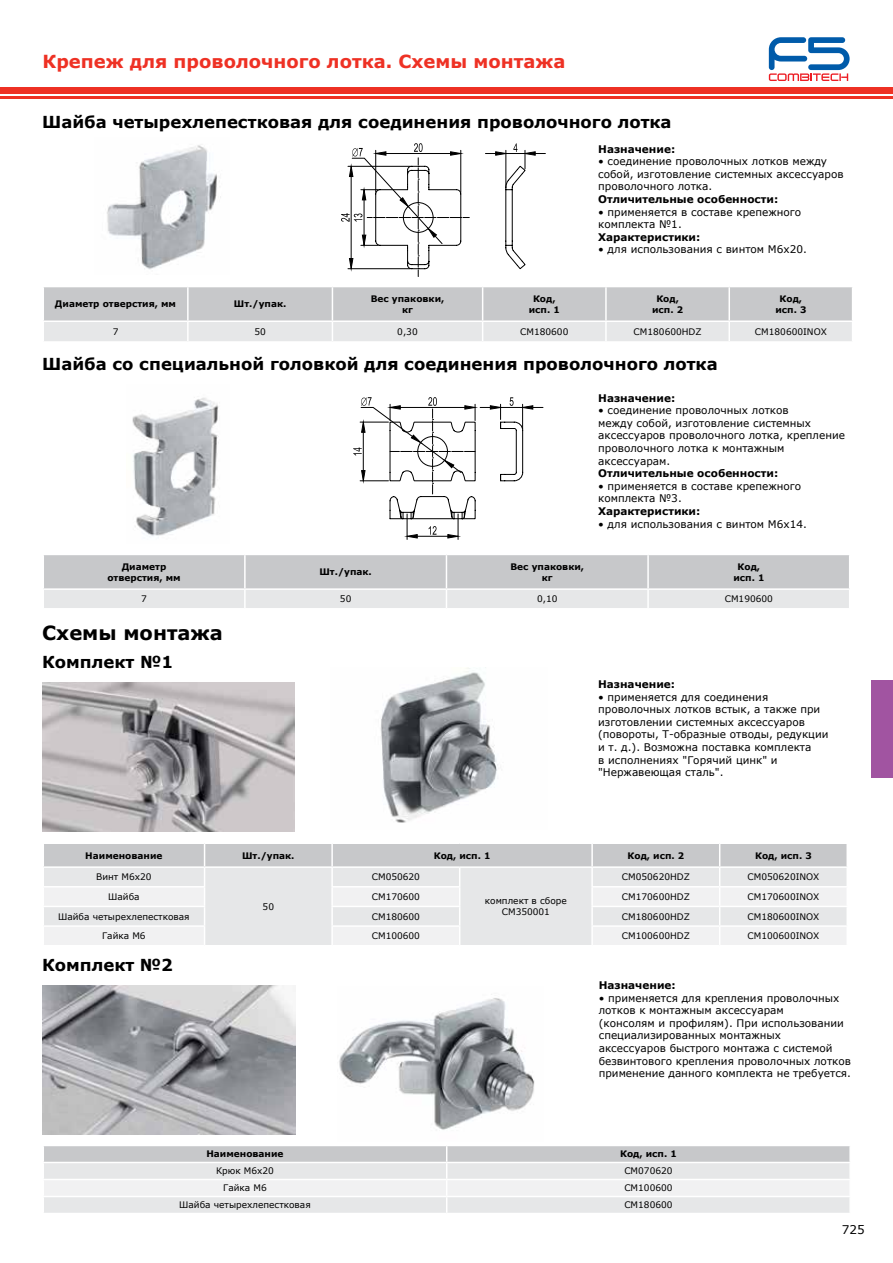
<style>
.page{position:relative;width:893px;height:1263px;background:#fff}
.page>*{position:absolute;margin:0;border:0;box-sizing:border-box;transform-origin:0 0}
.t1{font:700 19.5px "Verdana";color:#000}
.t2{font:700 18px "Verdana";color:#ee3124}
.t3{font:700 16.5px "Verdana";color:#000}
.t4{font:12px "Verdana";color:#000}
.t5{font:10.5px/12.6px "Verdana";color:#000}
.t6{font:700 10.5px "Verdana";color:#000}
.t7{font:9px/10.8px "Verdana";color:#000;text-align:center}
.t8{font:700 9px/10.8px "Verdana";color:#000;text-align:center}
</style>
<div class="page">
<div style="left:0;top:87px;width:893px;height:6px;background:#ee3124"></div>
<hr style="left:0;top:96px;width:893px;height:3px;background:#ee3124">
<svg style="left:769px;top:37px;width:81px;height:44px"></svg>
<div style="left:872px;top:680px;width:21px;height:98px;background:#a154a1"></div>
<svg style="left:43px;top:287px;width:809px;height:54px;background:#d4d5d6"></svg>
<svg style="left:44px;top:555px;width:805px;height:53px;background:#d3d4d6"></svg>
<svg style="left:485px;top:143px;width:60px;height:127px"></svg>
<svg style="left:341px;top:143px;width:128px;height:134px"></svg>
<svg style="left:353px;top:397px;width:190px;height:142px"></svg>
<svg style="left:43px;top:843px;width:804px;height:102px"></svg>
<img style="left:43px;top:683px;width:252px;height:148px">
<svg style="left:44px;top:1146px;width:806px;height:67px"></svg>
<img style="left:43px;top:985px;width:253px;height:149px">
<img style="left:107px;top:145px;width:114px;height:125px">
<img style="left:132px;top:397px;width:87px;height:139px">
<img style="left:339px;top:994px;width:196px;height:136px">
<img style="left:380px;top:667px;width:118px;height:156px">
<h2 class="t2" style="left:43px;top:49px;width:524px">Крепеж для проволочного лотка. Схемы монтажа</h2>
<h3 class="t3" style="left:42px;top:110px;width:631px">Шайба четырехлепестковая для соединения проволочного лотка</h3>
<p class="t6" style="left:598px;top:141px;width:79px">Назначение:</p>
<p class="t5" style="left:598px;top:155px;width:247px">• соединение проволочных лотков между собой, изготовление системных аксессуаров проволочного лотка.</p>
<p class="t6" style="left:598px;top:192px;width:182px">Отличительные особенности:</p>
<p class="t5" style="left:598px;top:205px;width:204px">• применяется в составе крепежного комплекта №1.</p>
<p class="t6" style="left:598px;top:230px;width:104px">Характеристики:</p>
<p class="t5" style="left:598px;top:243px;width:210px">• для использования с винтом М6х20.</p>
<p class="t8" style="left:55px;top:298px;width:123px">Диаметр отверстия, мм</p>
<p class="t8" style="left:234px;top:298px;width:54px">Шт./упак.</p>
<p class="t8" style="left:371px;top:293px;width:75px">Вес упаковки, кг</p>
<p class="t8" style="left:529px;top:293px;width:33px">Код, исп. 1</p>
<p class="t8" style="left:652px;top:293px;width:33px">Код, исп. 2</p>
<p class="t8" style="left:775px;top:293px;width:33px">Код, исп. 3</p>
<p class="t7" style="left:113px;top:326px;width:7px">7</p>
<p class="t7" style="left:254px;top:326px;width:13px">50</p>
<p class="t7" style="left:397px;top:326px;width:22px">0,30</p>
<p class="t7" style="left:520px;top:326px;width:50px">CM180600</p>
<p class="t7" style="left:634px;top:326px;width:69px">CM180600HDZ</p>
<p class="t7" style="left:755px;top:326px;width:73px">CM180600INOX</p>
<h3 class="t3" style="left:42px;top:352px;width:677px">Шайба со специальной головкой для соединения проволочного лотка</h3>
<p class="t6" style="left:598px;top:390px;width:79px">Назначение:</p>
<p class="t5" style="left:598px;top:404px;width:248px">• соединение проволочных лотков<br>между собой, изготовление системных аксессуаров проволочного лотка, крепление проволочного лотка к монтажным аксессуарам.</p>
<p class="t6" style="left:598px;top:466px;width:182px">Отличительные особенности:</p>
<p class="t5" style="left:598px;top:480px;width:204px">• применяется в составе крепежного комплекта №3.</p>
<p class="t6" style="left:598px;top:504px;width:104px">Характеристики:</p>
<p class="t5" style="left:598px;top:517px;width:210px">• для использования с винтом М6х14.</p>
<p class="t8" style="left:107px;top:561px;width:75px">Диаметр отверстия, мм</p>
<p class="t8" style="left:319px;top:566px;width:54px">Шт./упак.</p>
<p class="t8" style="left:510px;top:561px;width:75px">Вес упаковки, кг</p>
<p class="t8" style="left:733px;top:561px;width:33px">Код, исп. 1</p>
<p class="t7" style="left:141px;top:594px;width:7px">7</p>
<p class="t7" style="left:340px;top:594px;width:13px">50</p>
<p class="t7" style="left:537px;top:594px;width:22px">0,10</p>
<p class="t7" style="left:725px;top:594px;width:50px">CM190600</p>
<h1 class="t1" style="left:42px;top:619px;width:182px">Схемы монтажа</h1>
<h3 class="t3" style="left:42px;top:650px;width:132px">Комплект №1</h3>
<p class="t6" style="left:598px;top:677px;width:79px">Назначение:</p>
<p class="t5" style="left:598px;top:690px;width:232px">• применяется для соединения проволочных лотков встык, а также при изготовлении системных аксессуаров (повороты, Т-образные отводы, редукции и т. д.). Возможна поставка комплекта<br>в исполнениях "Горячий цинк" и "Нержавеющая сталь".</p>
<p class="t8" style="left:85px;top:850px;width:79px">Наименование</p>
<p class="t8" style="left:242px;top:850px;width:54px">Шт./упак.</p>
<p class="t8" style="left:434px;top:850px;width:58px">Код, исп. 1</p>
<p class="t8" style="left:627px;top:850px;width:58px">Код, исп. 2</p>
<p class="t8" style="left:755px;top:850px;width:58px">Код, исп. 3</p>
<p class="t7" style="left:96px;top:872px;width:57px">Винт М6х20</p>
<p class="t7" style="left:263px;top:901px;width:13px">50</p>
<p class="t7" style="left:372px;top:872px;width:50px">CM050620</p>
<p class="t7" style="left:622px;top:872px;width:69px">CM050620HDZ</p>
<p class="t7" style="left:747px;top:872px;width:73px">CM050620INOX</p>
<p class="t7" style="left:108px;top:891px;width:33px">Шайба</p>
<p class="t7" style="left:372px;top:891px;width:50px">CM170600</p>
<p class="t7" style="left:622px;top:891px;width:69px">CM170600HDZ</p>
<p class="t7" style="left:747px;top:891px;width:73px">CM170600INOX</p>
<p class="t7" style="left:58px;top:911px;width:133px">Шайба четырехлепестковая</p>
<p class="t7" style="left:372px;top:911px;width:50px">CM180600</p>
<p class="t7" style="left:622px;top:911px;width:69px">CM180600HDZ</p>
<p class="t7" style="left:747px;top:911px;width:73px">CM180600INOX</p>
<p class="t7" style="left:102px;top:930px;width:45px">Гайка М6</p>
<p class="t7" style="left:372px;top:930px;width:50px">CM100600</p>
<p class="t7" style="left:622px;top:930px;width:69px">CM100600HDZ</p>
<p class="t7" style="left:747px;top:930px;width:73px">CM100600INOX</p>
<p class="t7" style="left:485px;top:896px;width:83px">комплект в сборе<br>CM350001</p>
<h3 class="t3" style="left:42px;top:954px;width:132px">Комплект №2</h3>
<p class="t6" style="left:599px;top:978px;width:79px">Назначение:</p>
<p class="t5" style="left:599px;top:991px;width:254px">• применяется для крепления проволочных лотков к монтажным аксессуарам<br>(консолям и профилям). При использовании специализированных монтажных аксессуаров быстрого монтажа с системой безвинтового крепления проволочных лотков применение данного комплекта не требуется.</p>
<p class="t8" style="left:206px;top:1148px;width:79px">Наименование</p>
<p class="t8" style="left:620px;top:1148px;width:58px">Код, исп. 1</p>
<p class="t7" style="left:216px;top:1166px;width:59px">Крюк М6х20</p>
<p class="t7" style="left:624px;top:1166px;width:50px">CM070620</p>
<p class="t7" style="left:223px;top:1183px;width:45px">Гайка М6</p>
<p class="t7" style="left:624px;top:1183px;width:50px">CM100600</p>
<p class="t7" style="left:179px;top:1200px;width:133px">Шайба четырехлепестковая</p>
<p class="t7" style="left:624px;top:1200px;width:50px">CM180600</p>
<p class="t4" style="left:842px;top:1221px;width:24px">725</p>
</div>
